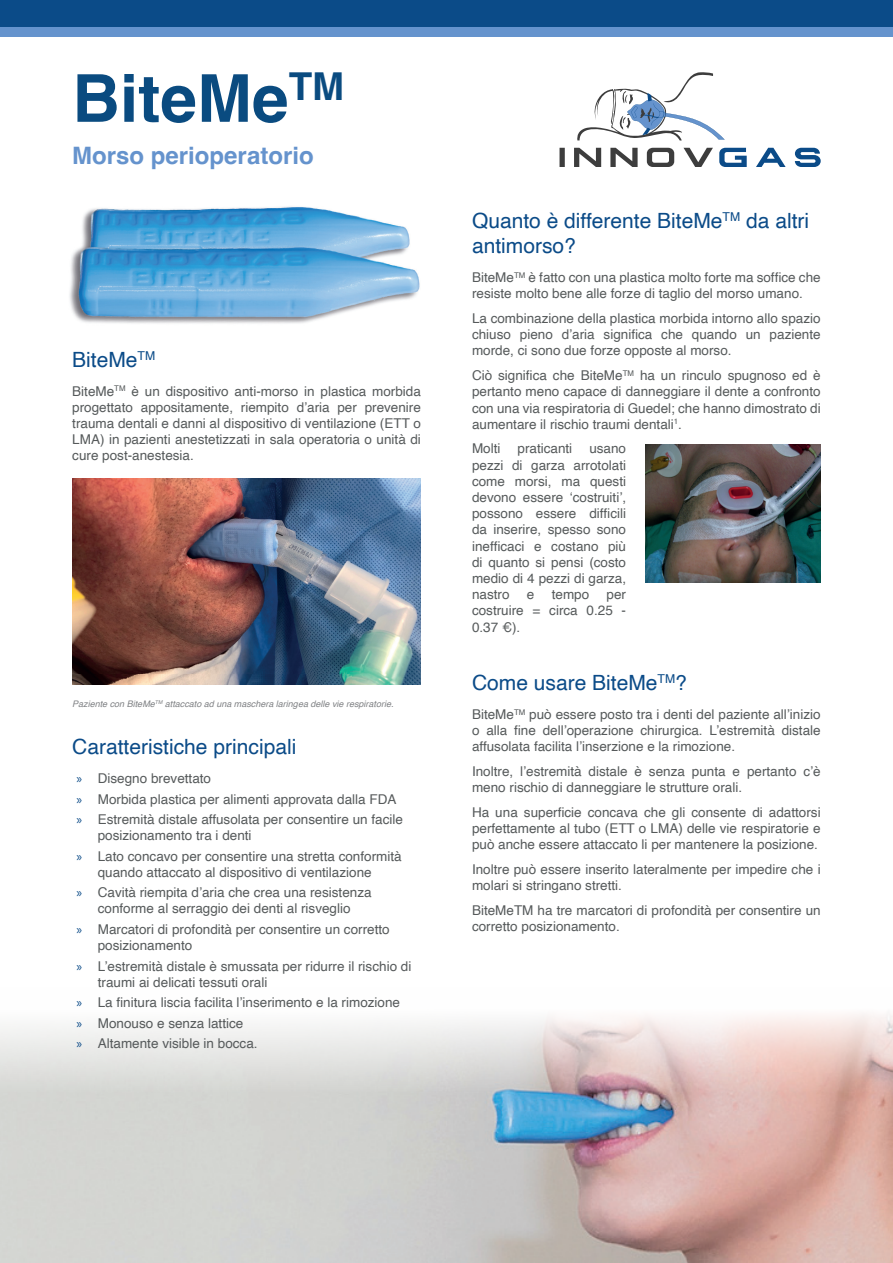
<style>
.page{position:relative;width:893px;height:1263px;background:#fff}
.page>*{position:absolute;margin:0;border:0;box-sizing:border-box;transform-origin:0 0}
.t1{font:700 66px "Helvetica";color:#0a4b80}
.t2{font:700 24px "Helvetica";color:#6593cd}
.Innovgas_Blue_Header{font:21px/25.2px "Helvetica";color:#0b4b88}
.Innovgas_Main_Paragraph{font:13.5px/16.2px "Helvetica";color:#565a5b}
.Innovgas_Main_Paragraph-2{font:italic 9px "Helvetica";color:#808285}
.s1{font-family:"Myriad Pro";color:#0b4b88}
</style>
<div class="page">
<div style="left:0;top:0;width:893px;height:28px;background:#0b4b88"></div>
<div style="left:0;top:28px;width:893px;height:9px;background:#6593cd"></div>
<img style="left:0;top:1014px;width:893px;height:249px">
<svg style="left:559px;top:148px;width:154px;height:19px"></svg>
<svg style="left:719px;top:148px;width:102px;height:19px"></svg>
<svg style="left:577px;top:72px;width:148px;height:69px"></svg>
<img style="left:69px;top:206px;width:351px;height:118px">
<img style="left:72px;top:478px;width:349px;height:207px">
<img style="left:645px;top:444px;width:176px;height:139px">
<h1 class="t1" style="left:72px;top:58px;width:273px">BiteMe<sup>TM</sup></h1>
<h2 class="t2" style="left:72px;top:141px;width:243px">Morso perioperatorio</h2>
<p class="Innovgas_Blue_Header" style="left:72px;top:347px;width:85px">BiteMe<sup>TM</sup></p>
<p class="Innovgas_Main_Paragraph" style="left:72px;top:383px;width:350px;text-align:justify">BiteMe<sup>TM</sup> è un dispositivo anti-morso in plastica morbida progettato appositamente, riempito d’aria per prevenire trauma dentali e danni al dispositivo di ventilazione (ETT o LMA) in pazienti anestetizzati in sala operatoria o unità di cure post-anestesia.</p>
<p class="Innovgas_Main_Paragraph-2" style="left:72px;top:697px;width:323px">Paziente con BiteMe<sup>TM</sup> attaccato ad una maschera laringea delle vie respiratorie.</p>
<p class="Innovgas_Blue_Header" style="left:72px;top:735px;width:226px">Caratteristiche principali</p>
<p class="Innovgas_Main_Paragraph" style="left:77px;top:771px;width:136px"><span class="s1">»</span> Disegno brevettato</p>
<p class="Innovgas_Main_Paragraph" style="left:77px;top:791px;width:321px"><span class="s1">»</span> Morbida plastica per alimenti approvata dalla FDA</p>
<p class="Innovgas_Main_Paragraph" style="left:98px;top:811px;width:307px;text-indent:-21px"><span class="s1">»</span> Estremità distale affusolata per consentire un facile posizionamento tra i denti</p>
<p class="Innovgas_Main_Paragraph" style="left:98px;top:848px;width:305px;text-indent:-21px"><span class="s1">»</span> Lato concavo per consentire una stretta conformità quando attaccato al dispositivo di ventilazione</p>
<p class="Innovgas_Main_Paragraph" style="left:77px;top:885px;width:297px;text-align:center"><span class="s1">»</span> Cavità riempita d’aria che crea una resistenza conforme al serraggio dei denti al risveglio</p>
<p class="Innovgas_Main_Paragraph" style="left:98px;top:921px;width:293px;text-indent:-21px"><span class="s1">»</span> Marcatori di profondità per consentire un corretto posizionamento</p>
<p class="Innovgas_Main_Paragraph" style="left:98px;top:958px;width:315px;text-indent:-21px"><span class="s1">»</span> L’estremità distale è smussata per ridurre il rischio di traumi ai delicati tessuti orali</p>
<p class="Innovgas_Main_Paragraph" style="left:77px;top:995px;width:325px"><span class="s1">»</span> La finitura liscia facilita l’inserimento e la rimozione</p>
<p class="Innovgas_Main_Paragraph" style="left:77px;top:1015px;width:168px"><span class="s1">»</span> Monouso e senza lattice</p>
<p class="Innovgas_Main_Paragraph" style="left:77px;top:1036px;width:183px"><span class="s1">»</span> Altamente visible in bocca.</p>
<p class="Innovgas_Blue_Header" style="left:472px;top:209px;width:339px">Quanto è differente BiteMe<sup>TM</sup> da altri antimorso?</p>
<p class="Innovgas_Main_Paragraph" style="left:472px;top:270px;width:350px">BiteMe<sup>TM</sup> è fatto con una plastica molto forte ma soffice che resiste molto bene alle forze di taglio del morso umano.</p>
<p class="Innovgas_Main_Paragraph" style="left:472px;top:311px;width:350px;text-align:justify">La combinazione della plastica morbida intorno allo spazio chiuso pieno d’aria significa che quando un paziente morde, ci sono due forze opposte al morso.</p>
<p class="Innovgas_Main_Paragraph" style="left:472px;top:368px;width:350px;text-align:justify">Ciò significa che BiteMe<sup>TM</sup> ha un rinculo spugnoso ed è pertanto meno capace di danneggiare il dente a confronto con una via respiratoria di Guedel; che hanno dimostrato di aumentare il rischio traumi dentali<sup>1</sup>.</p>
<p class="Innovgas_Main_Paragraph" style="left:472px;top:441px;width:30px">Molti</p>
<p class="Innovgas_Main_Paragraph" style="left:518px;top:441px;width:56px">praticanti</p>
<p class="Innovgas_Main_Paragraph" style="left:472px;top:441px;width:156px;text-align:justify;text-indent:117px">usano pezzi di garza arrotolati come morsi, ma questi devono essere ‘costruiti’, possono essere difficili da inserire, spesso sono inefficaci e costano più di quanto si pensi (costo medio di 4 pezzi di garza, nastro</p>
<p class="Innovgas_Main_Paragraph" style="left:527px;top:587px;width:9px">e</p>
<p class="Innovgas_Main_Paragraph" style="left:552px;top:587px;width:39px">tempo</p>
<p class="Innovgas_Main_Paragraph" style="left:472px;top:587px;width:156px;text-align:justify;text-indent:135px">per costruire = circa 0.25 - 0.37 €).</p>
<p class="Innovgas_Blue_Header" style="left:472px;top:671px;width:216px">Come usare BiteMe<sup>TM</sup>?</p>
<p class="Innovgas_Main_Paragraph" style="left:472px;top:707px;width:350px;text-align:justify">BiteMe<sup>TM</sup> può essere posto tra i denti del paziente all’inizio o alla fine dell’operazione chirurgica. L’estremità distale affusolata facilita l’inserzione e la rimozione.</p>
<p class="Innovgas_Main_Paragraph" style="left:472px;top:764px;width:350px">Inoltre, l’estremità distale è senza punta e pertanto c’è meno rischio di danneggiare le strutture orali.</p>
<p class="Innovgas_Main_Paragraph" style="left:472px;top:805px;width:350px;text-align:justify">Ha una superficie concava che gli consente di adattorsi perfettamente al tubo (ETT o LMA) delle vie respiratorie e può anche essere attaccato li per mantenere la posizione.</p>
<p class="Innovgas_Main_Paragraph" style="left:472px;top:862px;width:350px">Inoltre può essere inserito lateralmente per impedire che i molari si stringano stretti.</p>
<p class="Innovgas_Main_Paragraph" style="left:472px;top:903px;width:350px">BiteMeTM ha tre marcatori di profondità per consentire un corretto posizionamento.</p>
</div>
